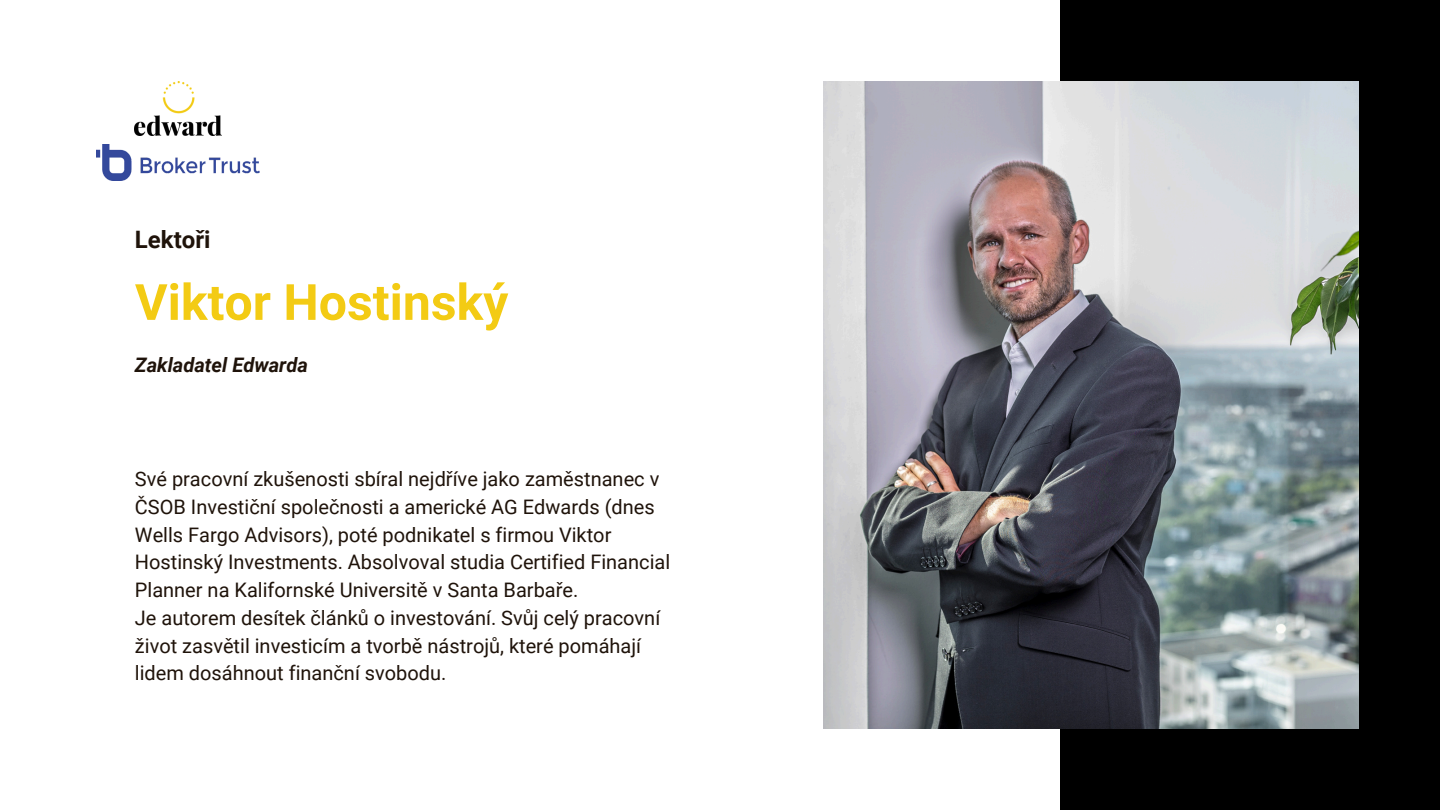
<style>
.page{position:relative;width:1440px;height:810px;background:#fff}
.page>*{position:absolute;margin:0;border:0;box-sizing:border-box;transform-origin:0 0}
.t1{font:700 50px "Roboto";color:#f3cb14}
.t2{font:700 24px "Roboto";color:#1f130a}
.t3{font:20px/27.8px "Roboto";color:#1f130a}
.t4{font:italic 700 20px "Roboto";color:#1f130a}
</style>
<div class="page">
<div style="left:1060px;top:0;width:380px;height:809px;background:#000"></div>
<img style="left:824px;top:81px;width:535px;height:648px">
<img style="left:135px;top:81px;width:87px;height:55px">
<img style="left:97px;top:145px;width:163px;height:35px">
<h1 class="t2" style="left:135px;top:225px;width:77px">Lektoři</h1>
<p class="t1" style="left:135px;top:274px;width:375px">Viktor Hostinský</p>
<h2 class="t4" style="left:135px;top:354px;width:174px">Zakladatel Edwarda</h2>
<h3 class="t3" style="left:135px;top:465px;width:537px">Své pracovní zkušenosti sbíral nejdříve jako zaměstnanec v ČSOB Investiční společnosti a americké AG Edwards (dnes Wells Fargo Advisors), poté podnikatel s firmou Viktor Hostinský Investments. Absolvoval studia Certified Financial Planner na Kalifornské Universitě v Santa Barbaře.</h3>
<p class="t3" style="left:135px;top:604px;width:527px">Je autorem desítek článků o investování. Svůj celý pracovní život zasvětil investicím a tvorbě nástrojů, které pomáhají lidem dosáhnout finanční svobodu.</p>
</div>
